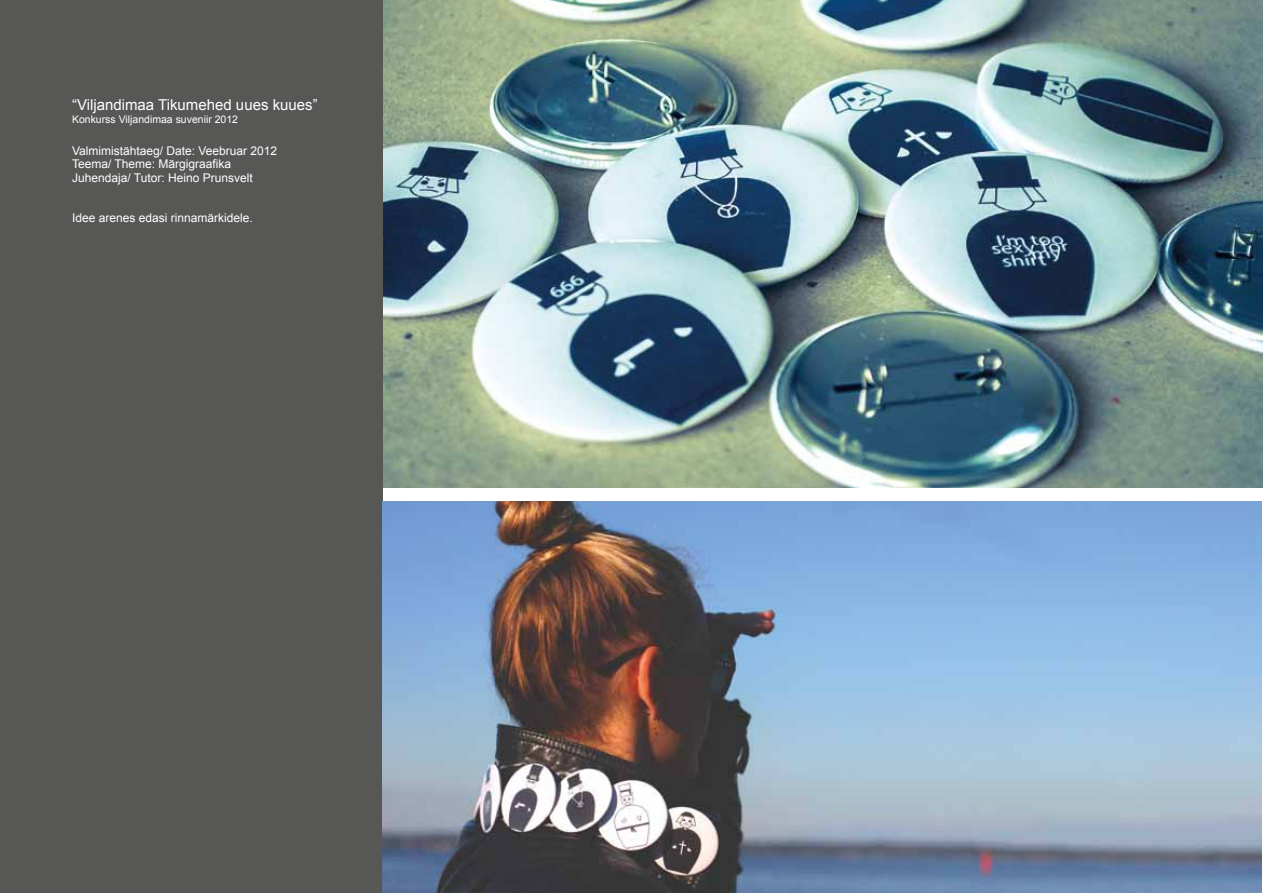
<style>
.page{position:relative;width:1263px;height:893px;background:#fff}
.page>*{position:absolute;margin:0;border:0;box-sizing:border-box;transform-origin:0 0}
.t1{font:15px "Arial";color:#fff}
.t2{font:12px/13.5px "Arial";color:#fff}
.t3{font:10.5px "Arial";color:#fff}
</style>
<div class="page">
<img style="left:382px;top:0;width:881px;height:488px">
<div style="left:0;top:0;width:382px;height:893px;background:#575756"></div>
<img style="left:382px;top:501px;width:879px;height:392px">
<p class="t1" style="left:72px;top:95px;width:247px">“Viljandimaa Tikumehed uues kuues”</p>
<p class="t3" style="left:72px;top:113px;width:168px">Konkurss Viljandimaa suveniir 2012</p>
<p class="t2" style="left:72px;top:144px;width:207px">Valmimistähtaeg/ Date: Veebruar 2012<br>Teema/ Theme: Märgigraafika<br>Juhendaja/ Tutor: Heino Prunsvelt</p>
<p class="t2" style="left:72px;top:211px;width:182px">Idee arenes edasi rinnamärkidele.</p>
</div>
